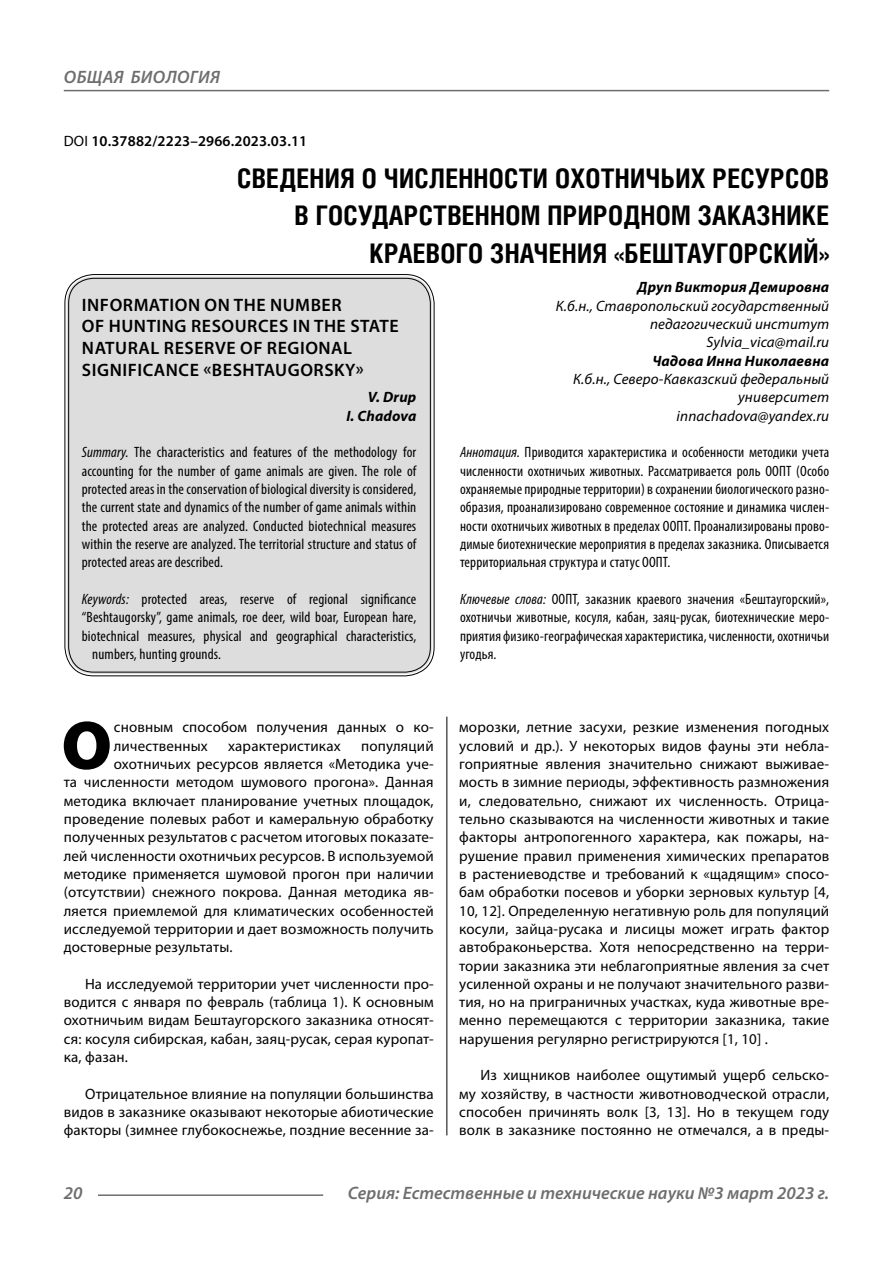
<style>
.page{position:relative;width:893px;height:1263px;background:#fff}
.page>*{position:absolute;margin:0;border:0;box-sizing:border-box;transform-origin:0 0}
.Bukvica{font:900 69.3px "Myriad Pro";color:#000}
.Header{font:700 27px/37.5px "Helios Cond C";letter-spacing:.01em;color:#000;text-align:right}
.Header-eng{font:600 18px/21.6px "Myriad Pro";letter-spacing:.03em;color:#000}
.t1{font:italic 600 18px "Myriad Pro";color:#6e6e6e}
.t2{font:italic 600 18px "Myriad Pro";letter-spacing:.02em;color:#6e6e6e}
.Normal{font:15px/18.3px "Myriad Pro";letter-spacing:.01em;color:#000;text-align:justify}
.Annotation-rus{font:condensed 15px/18.3px "Myriad Pro";letter-spacing:.01em;color:#000;text-align:justify}
.Annotation-eng{font:condensed 15px/18.3px "Myriad Pro";letter-spacing:.01em;color:#000;text-align:justify}
.Bukvica-2{font:15px/18.3px "Myriad Pro";letter-spacing:.01em;color:#000}
.Author-doc{font:italic 15px/18.3px "Myriad Pro";letter-spacing:.01em;color:#000;text-align:right}
.Author{font:italic 700 15px "Myriad Pro";letter-spacing:.01em;color:#000}
.Author-email{font:italic 15px "Myriad Pro";letter-spacing:.01em;color:#000}
.DOI{font:600 15px "Myriad Pro";letter-spacing:.01em;color:#000}
.Author-eng{font:italic 700 15px "Myriad Pro";letter-spacing:.01em;color:#000}
.s1{font-weight:400}
.s2{font-style:italic}
</style>
<div class="page">
<hr style="left:446px;top:714px;width:1px;height:421px;background:#000">
<div style="left:67px;top:276px;width:365px;height:398px;background:#ddd;border-radius:27px"></div>
<hr style="left:98px;top:1194px;width:225px;height:2px;background:#6e6e6e">
<hr style="left:64px;top:90px;width:765px;height:1px;background:#6e6e6e">
<p class="t2" style="left:64px;top:66px;width:157px">ОБЩАЯ БИОЛОГИЯ</p>
<p class="DOI" style="left:64px;top:131px;width:245px"><span class="s1">DOI</span> 10.37882/2223–2966.2023.03.11</p>
<p class="Header" style="left:237px;top:159px;width:593px">СВЕДЕНИЯ О ЧИСЛЕННОСТИ ОХОТНИЧЬИХ РЕСУРСОВ<br>В ГОСУДАРСТВЕННОМ ПРИРОДНОМ ЗАКАЗНИКЕ<br>КРАЕВОГО ЗНАЧЕНИЯ «БЕШТАУГОРСКИЙ»</p>
<p class="Author" style="left:638px;top:278px;width:193px">Друп Виктория Демировна</p>
<p class="Author-doc" style="left:556px;top:296px;width:275px">К.б.н., Ставропольский государственный педагогический институт</p>
<p class="Author-email" style="left:706px;top:333px;width:124px">Sylvia_vica@mail.ru</p>
<p class="Author" style="left:652px;top:351px;width:178px">Чадова Инна Николаевна</p>
<p class="Author-doc" style="left:573px;top:370px;width:258px">К.б.н., Северо-Кавказский федеральный университет</p>
<p class="Author-email" style="left:677px;top:406px;width:154px">innachadova@yandex.ru</p>
<p class="Annotation-rus" style="left:460px;top:443px;width:371px"><span class="s2">Аннотация.</span> Приводится характеристика и особенности методики учета численности охотничьих животных. Рассматривается роль ООПТ (Особо охраняемые природные территории) в сохранении биологического разно&shy;образия, проанализировано современное состояние и динамика числен&shy;ности охотничьих животных в пределах ООПТ. Проанализированы прово&shy;димые биотехнические мероприятия в пределах заказника. Описывается территориальная структура и статус ООПТ.</p>
<p class="Annotation-rus" style="left:460px;top:590px;width:371px"><span class="s2">Ключевые слова:</span> ООПТ, заказник краевого значения «Бештаугорский», охотничьи животные, косуля, кабан, заяц-русак, биотехнические меро&shy;приятия физико-географическая характеристика, численности, охотничьи угодья.</p>
<p class="Header-eng" style="left:82px;top:293px;width:318px">INFORMATION ON THE NUMBER<br>OF HUNTING RESOURCES IN THE STATE<br>NATURAL RESERVE OF REGIONAL<br>SIGNIFICANCE «BESHTAUGORSKY»</p>
<p class="Author-eng" style="left:368px;top:388px;width:50px">V. Drup</p>
<p class="Author-eng" style="left:346px;top:406px;width:71px">I. Chadova</p>
<p class="Annotation-eng" style="left:82px;top:443px;width:336px"><span class="s2">Summary.</span> The characteristics and features of the methodology for accounting for the number of game animals are given. The role of protected areas in the conservation of biological diversity is considered, the current state and dynamics of the number of game animals within the protected areas are analyzed. Conducted biotechnical measures within the reserve are analyzed. The territorial structure and status of protected areas are described.</p>
<p class="Annotation-eng" style="left:82px;top:590px;width:336px"><span class="s2">Keywords:</span> protected areas, reserve of regional significance</p>
<p class="Annotation-eng" style="left:82px;top:608px;width:336px">“Beshtaugorsky”, game animals, roe deer, wild boar, European hare,</p>
<p class="Annotation-eng" style="left:82px;top:626px;width:336px">biotechnical measures, physical and geographical characteristics,</p>
<p class="Annotation-eng" style="left:92px;top:645px;width:130px">numbers, hunting grounds.</p>
<p class="Bukvica" style="left:61px;top:699px;width:52px">О</p>
<p class="Bukvica-2" style="left:114px;top:718px;width:321px">сновным способом получения данных о ко&shy;личественных</p>
<p class="Bukvica-2" style="left:228px;top:736px;width:114px">характеристиках</p>
<p class="Bukvica-2" style="left:361px;top:736px;width:74px">популяций</p>
<p class="Bukvica-2" style="left:114px;top:754px;width:321px">охотничьих ресурсов является «Методика уче-</p>
<p class="Bukvica-2" style="left:64px;top:773px;width:371px">та численности методом шумового прогона». Данная</p>
<p class="Bukvica-2" style="left:64px;top:791px;width:371px">методика включает планирование учетных площадок,</p>
<p class="Bukvica-2" style="left:64px;top:809px;width:371px">проведение полевых работ и камеральную обработку</p>
<p class="Bukvica-2" style="left:64px;top:828px;width:371px">полученных результатов с расчетом итоговых показате-</p>
<p class="Bukvica-2" style="left:64px;top:846px;width:371px">лей численности охотничьих ресурсов. В используемой</p>
<p class="Bukvica-2" style="left:64px;top:864px;width:371px">методике применяется шумовой прогон при наличии</p>
<p class="Bukvica-2" style="left:64px;top:883px;width:371px">(отсутствии) снежного покрова. Данная методика яв-</p>
<p class="Bukvica-2" style="left:64px;top:901px;width:371px">ляется приемлемой для климатических особенностей</p>
<p class="Bukvica-2" style="left:64px;top:919px;width:371px">исследуемой территории и дает возможность получить</p>
<p class="Bukvica-2" style="left:64px;top:938px;width:170px">достоверные результаты.</p>
<p class="Normal" style="left:64px;top:974px;width:371px;text-indent:21px">На исследуемой территории учет численности про&shy;водится с января по февраль (таблица 1). К основным охотничьим видам Бештаугорского заказника относят&shy;ся: косуля сибирская, кабан, заяц-русак, серая куропат&shy;ка, фазан.</p>
<p class="Normal" style="left:64px;top:1084px;width:371px;text-indent:21px">Отрицательное влияние на популяции большинства видов в заказнике оказывают некоторые абиотические факторы (зимнее глубокоснежье, поздние весенние за-</p>
<p class="Normal" style="left:459px;top:718px;width:371px">морозки, летние засухи, резкие изменения погодных условий и др.). У некоторых видов фауны эти небла&shy;гоприятные явления значительно снижают выживае&shy;мость в зимние периоды, эффективность размножения и, следовательно, снижают их численность. Отрица&shy;тельно сказываются на численности животных и такие факторы антропогенного характера, как пожары, на&shy;рушение правил применения химических препаратов в растениеводстве и требований к «щадящим» спосо&shy;бам обработки посевов и уборки зерновых культур [4, 10, 12]. Определенную негативную роль для популяций косули, зайца-русака и лисицы может играть фактор автобраконьерства. Хотя непосредственно на терри&shy;тории заказника эти неблагоприятные явления за счет усиленной охраны и не получают значительного разви&shy;тия, но на приграничных участках, куда животные вре&shy;менно перемещаются с территории заказника, такие нарушения регулярно регистрируются [1, 10] .</p>
<p class="Normal" style="left:459px;top:1066px;width:371px;text-indent:21px">Из хищников наиболее ощутимый ущерб сельско&shy;му хозяйству, в частности животноводческой отрасли, способен причинять волк [3, 13]. Но в текущем году волк в заказнике постоянно не отмечался, а в преды-</p>
<p class="t1" style="left:64px;top:1182px;width:20px">20</p>
<p class="t1" style="left:348px;top:1182px;width:483px">Серия: Естественные и технические науки №3 март 2023 г.</p>
</div>
